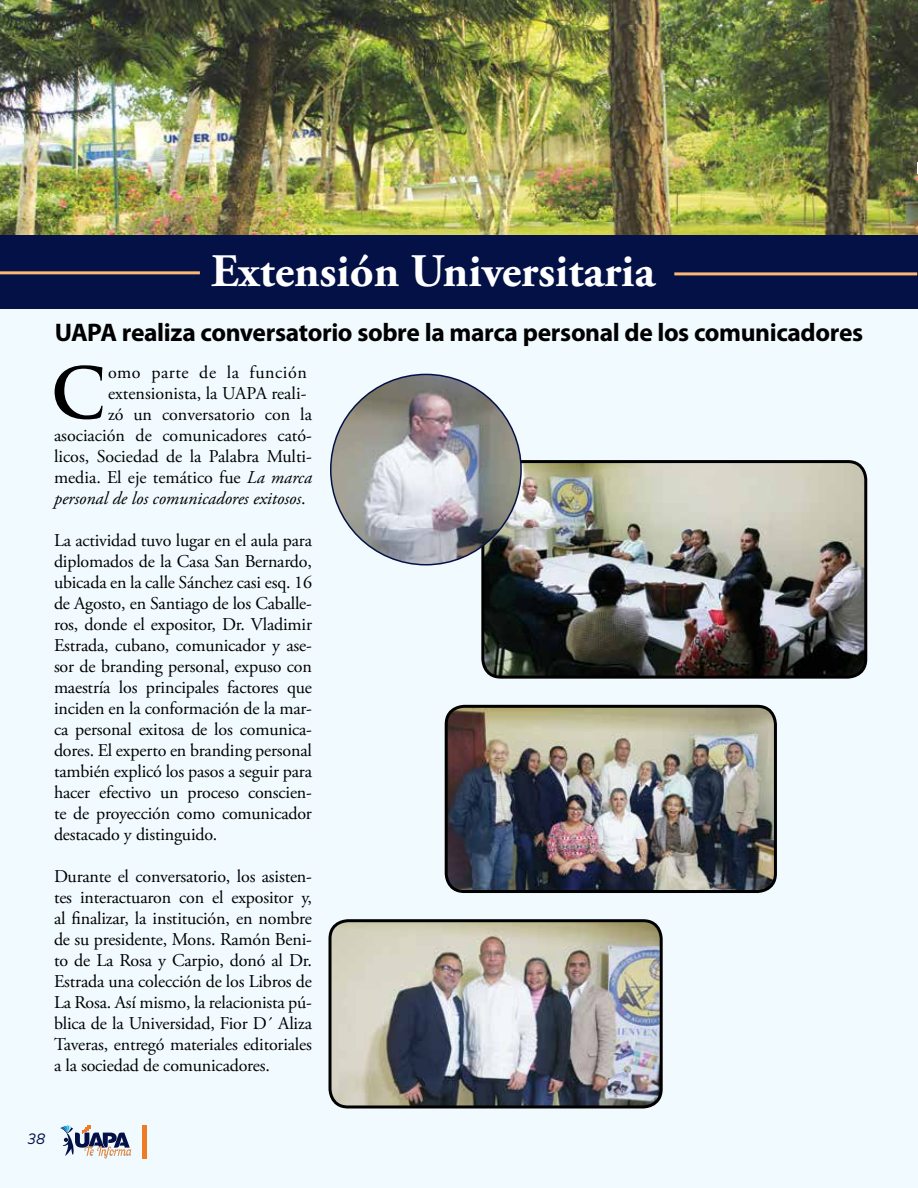
<style>
.page{position:relative;width:918px;height:1188px;background:#fff}
.page>*{position:absolute;margin:0;border:0;box-sizing:border-box;transform-origin:0 0}
.t1{font:700 69px "Trajan Pro";color:#000}
.t2{font:700 46.5px "Adobe Garamond Pro";color:#fff}
.t3{font:700 25.5px "Myriad Pro";letter-spacing:-.015em;color:#000}
.t4{font:18px/21px "Adobe Garamond Pro";color:#000;text-align:justify}
.t5{font:italic 18px "Adobe Garamond Pro";color:#000}
.t6{font:18px "Adobe Garamond Pro";letter-spacing:.03em;color:#000}
.t7{font:italic 15px "Mark";color:#041147}
.s1{font-style:italic}
.s2{font-style:normal}
</style>
<div class="page">
<div style="left:0;top:305px;width:918px;height:883px;background:#f1fafe"></div>
<img style="left:0;top:0;width:918px;height:235px">
<div style="left:0;top:235px;width:918px;height:73px;background:#041147"></div>
<hr style="left:0;top:271px;width:200px;height:3px;background:#fcb973">
<hr style="left:674px;top:272px;width:243px;height:3px;background:#fcb973">
<img style="left:485px;top:462px;width:381px;height:213px">
<div style="left:481px;top:460px;width:386px;height:219px;border:3px solid #000;border-radius:18px"></div>
<img style="left:446px;top:706px;width:329px;height:186px">
<div style="left:445px;top:705px;width:332px;height:188px;border:3px solid #000;border-radius:18px"></div>
<img style="left:332px;top:923px;width:329px;height:184px">
<div style="left:328px;top:919px;width:335px;height:189px;border:3px solid #000;border-radius:18px"></div>
<img style="left:331px;top:374px;width:190px;height:191px;border-radius:95px">
<svg style="left:917px;top:162px;width:1px;height:12px"></svg>
<svg style="left:143px;top:1125px;width:4px;height:33px"></svg>
<svg style="left:60px;top:1125px;width:71px;height:33px"></svg>
<h2 class="t2" style="left:211px;top:244px;width:446px">Extensión Universitaria</h2>
<h3 class="t3" style="left:55px;top:316px;width:810px">UAPA realiza conversatorio sobre la marca personal de los comunicadores</h3>
<p class="t6" style="left:108px;top:361px;width:200px">omo parte de la función</p>
<p class="t4" style="left:108px;top:383px;width:200px">extensionista, la UAPA reali-</p>
<p class="t4" style="left:108px;top:404px;width:205px">zó un conversatorio con la</p>
<p class="t4" style="left:54px;top:425px;width:260px">asociación de comunicadores cató-</p>
<p class="t4" style="left:54px;top:446px;width:260px">licos, Sociedad de la Palabra Multi-</p>
<p class="t4" style="left:54px;top:467px;width:260px">media. El eje temático fue <span class="s1">La marca</span></p>
<p class="t5" style="left:54px;top:487px;width:253px">personal de los comunicadores exitosos<span class="s2">.</span></p>
<p class="t4" style="left:54px;top:530px;width:260px">La actividad tuvo lugar en el aula para diplomados de la Casa San Bernardo, ubicada en la calle Sánchez casi esq. 16 de Agosto, en Santiago de los Caballe&shy;ros, donde el expositor, Dr. Vladimir Estrada, cubano, comunicador y ase&shy;sor de branding personal, expuso con maestría los principales factores que inciden en la conformación de la mar&shy;ca personal exitosa de los comunica&shy;dores. El experto en branding personal también explicó los pasos a seguir para hacer efectivo un proceso conscien&shy;te de proyección como comunicador destacado y distinguido.</p>
<p class="t4" style="left:54px;top:866px;width:260px">Durante el conversatorio, los asisten&shy;tes interactuaron con el expositor y, al finalizar, la institución, en nombre de su presidente, Mons. Ramón Beni&shy;to de La Rosa y Carpio, donó al Dr.<br>Estrada una colección de los Libros de La Rosa. Así mismo, la relacionista pú&shy;blica de la Universidad, Fior D´ Aliza Taveras, entregó materiales editoriales a la sociedad de comunicadores.</p>
<h1 class="t1" style="left:51px;top:350px;width:57px">C</h1>
<p class="t7" style="left:27px;top:1130px;width:19px">38</p>
</div>
